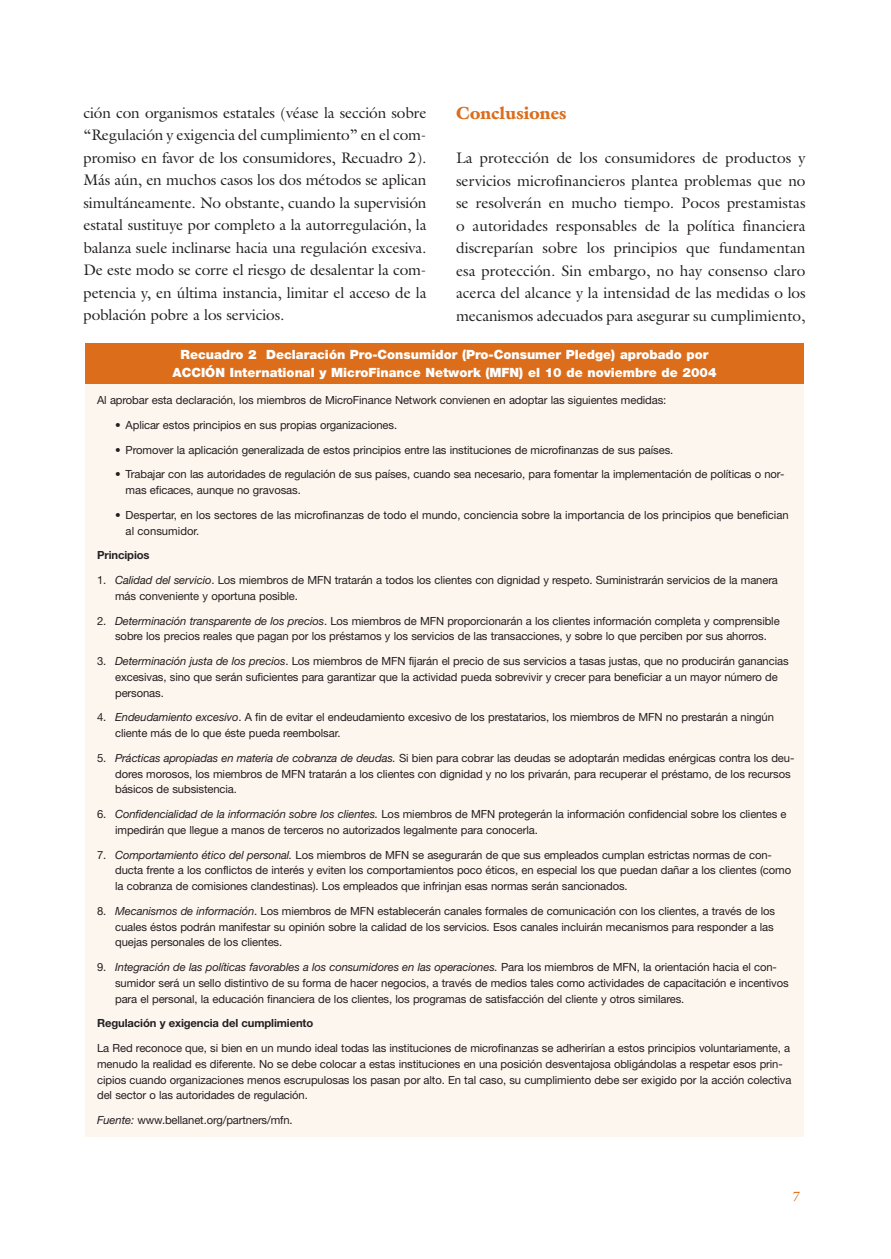
<style>
.page{position:relative;width:891px;height:1259px;background:#fff}
.page>*{position:absolute;margin:0;border:0;box-sizing:border-box;transform-origin:0 0}
.t1{font:900 17.7px "Galliard";letter-spacing:.005em;color:#db6d1b}
.t2{font:15.3px/22.5px "Galliard";letter-spacing:-.01em;color:#231f20;text-align:justify}
.t3{font:13.5px "Galliard";color:#db6d1b}
.t4{font:900 12.75px/18px "Helvetica Neue";color:#fff;text-align:center}
.t5{font:11.25px/15.8px "Helvetica Neue";letter-spacing:-.01em;color:#231f20}
.t6{font:700 11.25px "Helvetica Neue";letter-spacing:-.01em;color:#231f20}
.s1{font-style:italic}
</style>
<div class="page">
<div style="left:85px;top:377px;width:719px;height:759px;background:#fdf6ef"></div>
<div style="left:85px;top:343px;width:719px;height:41px;background:#db6d1b"></div>
<p class="t2" style="left:84px;top:103px;width:344px">ción con organismos estatales (véase la sección sobre “Regulación y exigencia del cumplimiento” en el com&shy;promiso en favor de los consumidores, Recuadro 2).<br>Más aún, en muchos casos los dos métodos se aplican simultáneamente. No obstante, cuando la supervisión estatal sustituye por completo a la autorregulación, la balanza suele inclinarse hacia una regulación excesiva.<br>De este modo se corre el riesgo de desalentar la com&shy;petencia y, en última instancia, limitar el acceso de la población pobre a los servicios.</p>
<h1 class="t1" style="left:456px;top:106px;width:112px">Conclusiones</h1>
<p class="t2" style="left:456px;top:148px;width:351px">La protección de los consumidores de productos y servicios microfinancieros plantea problemas que no se resolverán en mucho tiempo. Pocos prestamistas o autoridades responsables de la política financiera discreparían sobre los principios que fundamentan esa protección. Sin embargo, no hay consenso claro acerca del alcance y la intensidad de las medidas o los mecanismos adecuados para asegurar su cumplimiento,</p>
<p class="t4" style="left:172px;top:347px;width:546px">Recuadro 2 Declaración Pro-Consumidor (Pro-Consumer Pledge) aprobado por<br>ACCIÓN International y MicroFinance Network (MFN) el 10 de noviembre de 2004</p>
<p class="t5" style="left:97px;top:393px;width:571px">Al aprobar esta declaración, los miembros de MicroFinance Network convienen en adoptar las siguientes medidas:</p>
<p class="t5" style="left:115px;top:418px;width:284px">• Aplicar estos principios en sus propias organizaciones.</p>
<p class="t5" style="left:115px;top:443px;width:560px">• Promover la aplicación generalizada de estos principios entre las instituciones de microfinanzas de sus países.</p>
<p class="t5" style="left:126px;top:467px;width:660px;text-indent:-10px">• Trabajar con las autoridades de regulación de sus países, cuando sea necesario, para fomentar la implementación de políticas o nor&shy;mas eficaces, aunque no gravosas.</p>
<p class="t5" style="left:126px;top:508px;width:665px;text-indent:-10px">• Despertar, en los sectores de las microfinanzas de todo el mundo, conciencia sobre la importancia de los principios que benefician al consumidor.</p>
<p class="t6" style="left:97px;top:551px;width:54px">Principios</p>
<p class="t5" style="left:115px;top:573px;width:664px;text-indent:-18px">1. <span class="s1">Calidad del servicio</span>. Los miembros de MFN tratarán a todos los clientes con dignidad y respeto. Suministrarán servicios de la manera más conveniente y oportuna posible.</p>
<p class="t5" style="left:97px;top:614px;width:684px;text-align:center">2. <span class="s1">Determinación transparente de los precios</span>. Los miembros de MFN proporcionarán a los clientes información completa y comprensible sobre los precios reales que pagan por los préstamos y los servicios de las transacciones, y sobre lo que perciben por sus ahorros.</p>
<p class="t5" style="left:115px;top:654px;width:675px;text-indent:-18px">3. <span class="s1">Determinación justa de los precios</span>. Los miembros de MFN fijarán el precio de sus servicios a tasas justas, que no producirán ganancias excesivas, sino que serán suficientes para garantizar que la actividad pueda sobrevivir y crecer para beneficiar a un mayor número de personas.</p>
<p class="t5" style="left:115px;top:710px;width:660px;text-indent:-18px">4. <span class="s1">Endeudamiento excesivo</span>. A fin de evitar el endeudamiento excesivo de los prestatarios, los miembros de MFN no prestarán a ningún cliente más de lo que éste pueda reembolsar.</p>
<p class="t5" style="left:115px;top:751px;width:681px;text-indent:-18px">5. <span class="s1">Prácticas apropiadas en materia de cobranza de deudas.</span> Si bien para cobrar las deudas se adoptarán medidas enérgicas contra los deu&shy;dores morosos, los miembros de MFN tratarán a los clientes con dignidad y no los privarán, para recuperar el préstamo, de los recursos básicos de subsistencia.</p>
<p class="t5" style="left:115px;top:807px;width:673px;text-indent:-18px">6. <span class="s1">Confidencialidad de la información sobre los clientes.</span> Los miembros de MFN protegerán la información confidencial sobre los clientes e impedirán que llegue a manos de terceros no autorizados legalmente para conocerla.</p>
<p class="t5" style="left:115px;top:847px;width:677px;text-indent:-18px">7. <span class="s1">Comportamiento ético del personal.</span> Los miembros de MFN se asegurarán de que sus empleados cumplan estrictas normas de con&shy;ducta frente a los conflictos de interés y eviten los comportamientos poco éticos, en especial los que puedan dañar a los clientes (como la cobranza de comisiones clandestinas). Los empleados que infrinjan esas normas serán sancionados.</p>
<p class="t5" style="left:115px;top:904px;width:662px;text-indent:-18px">8. <span class="s1">Mecanismos de información</span>. Los miembros de MFN establecerán canales formales de comunicación con los clientes, a través de los cuales éstos podrán manifestar su opinión sobre la calidad de los servicios. Esos canales incluirán mecanismos para responder a las quejas personales de los clientes.</p>
<p class="t5" style="left:115px;top:960px;width:675px;text-indent:-18px">9. <span class="s1">Integración de las políticas favorables a los consumidores en las operaciones.</span> Para los miembros de MFN, la orientación hacia el con&shy;sumidor será un sello distintivo de su forma de hacer negocios, a través de medios tales como actividades de capacitación e incentivos para el personal, la educación financiera de los clientes, los programas de satisfacción del cliente y otros similares.</p>
<p class="t6" style="left:97px;top:1019px;width:218px">Regulación y exigencia del cumplimiento</p>
<p class="t5" style="left:97px;top:1041px;width:696px">La Red reconoce que, si bien en un mundo ideal todas las instituciones de microfinanzas se adherirían a estos principios voluntariamente, a menudo la realidad es diferente. No se debe colocar a estas instituciones en una posición desventajosa obligándolas a respetar esos prin&shy;cipios cuando organizaciones menos escrupulosas los pasan por alto. En tal caso, su cumplimiento debe ser exigido por la acción colectiva del sector o las autoridades de regulación.</p>
<p class="t5" style="left:97px;top:1113px;width:197px"><span class="s1">Fuente:</span> www.bellanet.org/partners/mfn.</p>
<p class="t3" style="left:793px;top:1190px;width:9px">7</p>
</div>
